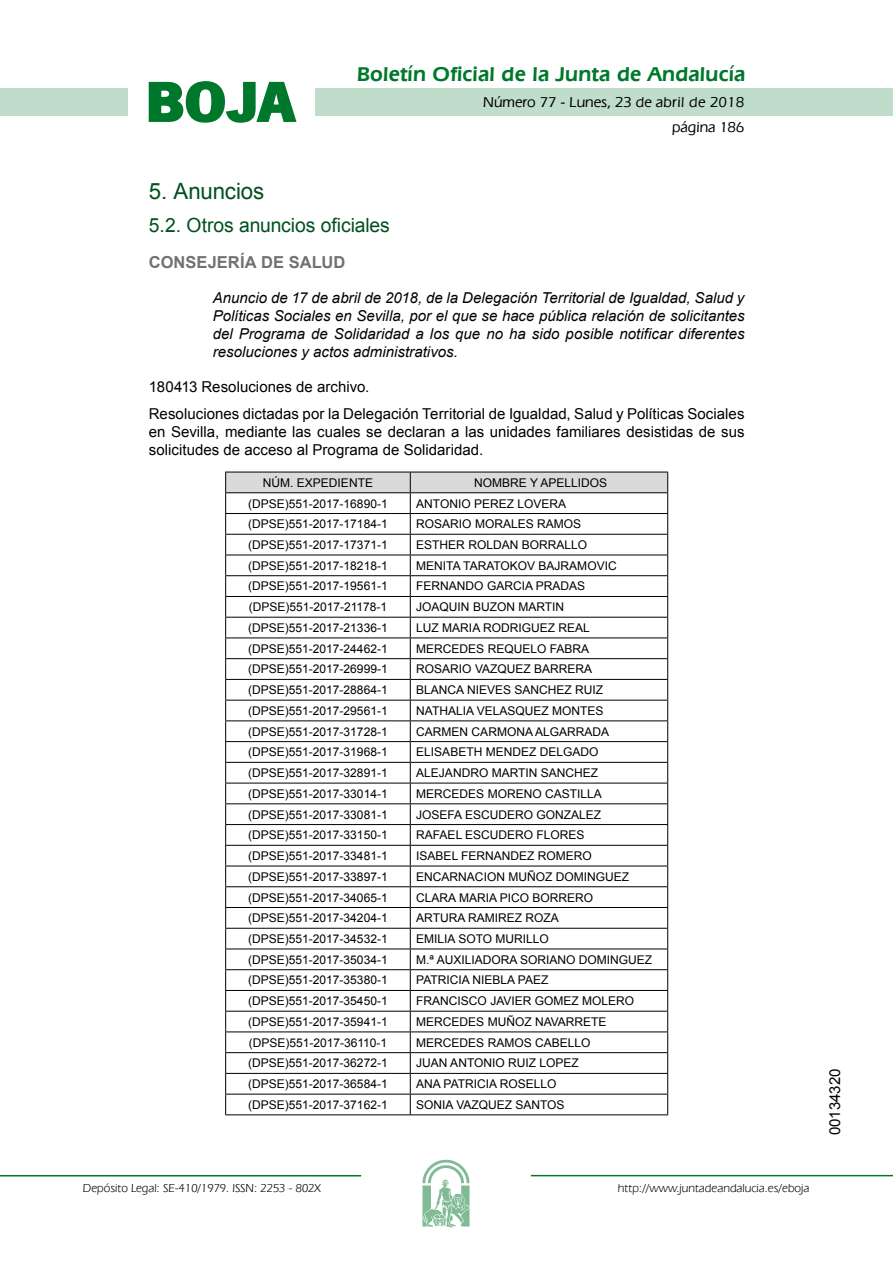
<style>
.page{position:relative;width:893px;height:1263px;background:#fff}
.page>*{position:absolute;margin:0;border:0;box-sizing:border-box;transform-origin:0 0}
.t1{font:700 57.75px "News Got T";color:#00782c;scale:1.14 1}
.t2{font:22.5px "Arial";letter-spacing:-.005em;color:#00501f}
.t3{font:600 21px "Eras IT Cby BT";letter-spacing:.01em;color:#00782c}
.t4{font:19.5px "Arial";letter-spacing:-.005em;color:#00501f}
.t5{font:700 16.5px "Arial";letter-spacing:.005em;color:#707173}
.t6{font:italic 15px/18px "Arial";color:#000;text-align:justify}
.t7{font:15px/26.5px "Arial";color:#000}
.t8{font:500 15px/24.5px "Eras IT Cby BT";color:#000;text-align:right}
.t9{font:12px "Arial";color:#000}
.t10{font:12px "Eras IT Cby BT";color:#000}
</style>
<div class="page">
<div style="left:315px;top:88px;width:577px;height:28px;background:#bfddca"></div>
<div style="left:0;top:88px;width:128px;height:28px;background:#bfddca"></div>
<hr style="left:0;top:1175px;width:361px;height:2px;background:#00782c">
<svg style="left:422px;top:1159px;width:47px;height:68px"></svg>
<hr style="left:531px;top:1175px;width:361px;height:1px;background:#00782c">
<svg style="left:148px;top:81px;width:149px;height:42px"></svg>
<svg style="left:225px;top:472px;width:443px;height:642px"></svg>
<hr style="left:225px;top:1114px;width:185px;height:1px;background:#000">
<hr style="left:410px;top:1114px;width:258px;height:1px;background:#000">
<h1 class="t1" style="left:145px;top:68px;width:133px">BOJA</h1>
<h3 class="t3" style="left:357px;top:62px;width:390px">Boletín Oficial de la Junta de Andalucía</h3>
<p class="t8" style="left:483px;top:90px;width:263px">Número 77 - Lunes, 23 de abril de 2018 página 186</p>
<h2 class="t2" style="left:149px;top:177px;width:117px">5. Anuncios</h2>
<h3 class="t4" style="left:149px;top:212px;width:242px">5.2. Otros anuncios oficiales</h3>
<h3 class="t5" style="left:149px;top:251px;width:198px">CONSEJERÍA DE SALUD</h3>
<p class="t6" style="left:213px;top:289px;width:533px">Anuncio de 17 de abril de 2018, de la Delegación Territorial de Igualdad, Salud y Políticas Sociales en Sevilla, por el que se hace pública relación de solicitantes del Programa de Solidaridad a los que no ha sido posible notificar diferentes resoluciones y actos administrativos.</p>
<p class="t7" style="left:149px;top:374px;width:597px">180413 Resoluciones de archivo.<br>Resoluciones dictadas por la Delegación Territorial de Igualdad, Salud y Políticas Sociales</p>
<p class="t7" style="left:149px;top:423px;width:597px;line-height:18px">en Sevilla, mediante las cuales se declaran a las unidades familiares desistidas de sus solicitudes de acceso al Programa de Solidaridad.</p>
<p class="t9" style="left:263px;top:475px;width:112px">NÚM. EXPEDIENTE</p>
<p class="t9" style="left:474px;top:475px;width:134px">NOMBRE Y APELLIDOS</p>
<p class="t9" style="left:248px;top:495px;width:141px">(DPSE)551-2017-16890-1</p>
<p class="t9" style="left:416px;top:495px;width:151px">ANTONIO PEREZ LOVERA</p>
<p class="t9" style="left:248px;top:516px;width:141px">(DPSE)551-2017-17184-1</p>
<p class="t9" style="left:416px;top:516px;width:166px">ROSARIO MORALES RAMOS</p>
<p class="t9" style="left:248px;top:537px;width:141px">(DPSE)551-2017-17371-1</p>
<p class="t9" style="left:416px;top:537px;width:172px">ESTHER ROLDAN BORRALLO</p>
<p class="t9" style="left:248px;top:558px;width:141px">(DPSE)551-2017-18218-1</p>
<p class="t9" style="left:416px;top:558px;width:202px">MENITA TARATOKOV BAJRAMOVIC</p>
<p class="t9" style="left:248px;top:578px;width:141px">(DPSE)551-2017-19561-1</p>
<p class="t9" style="left:416px;top:578px;width:170px">FERNANDO GARCIA PRADAS</p>
<p class="t9" style="left:249px;top:599px;width:140px">(DPSE)551-2017-21178-1</p>
<p class="t9" style="left:416px;top:599px;width:149px">JOAQUIN BUZON MARTIN</p>
<p class="t9" style="left:248px;top:620px;width:141px">(DPSE)551-2017-21336-1</p>
<p class="t9" style="left:416px;top:620px;width:175px">LUZ MARIA RODRIGUEZ REAL</p>
<p class="t9" style="left:248px;top:641px;width:141px">(DPSE)551-2017-24462-1</p>
<p class="t9" style="left:416px;top:641px;width:174px">MERCEDES REQUELO FABRA</p>
<p class="t9" style="left:248px;top:661px;width:141px">(DPSE)551-2017-26999-1</p>
<p class="t9" style="left:416px;top:661px;width:177px">ROSARIO VAZQUEZ BARRERA</p>
<p class="t9" style="left:248px;top:682px;width:141px">(DPSE)551-2017-28864-1</p>
<p class="t9" style="left:416px;top:682px;width:188px">BLANCA NIEVES SANCHEZ RUIZ</p>
<p class="t9" style="left:248px;top:703px;width:141px">(DPSE)551-2017-29561-1</p>
<p class="t9" style="left:416px;top:703px;width:189px">NATHALIA VELASQUEZ MONTES</p>
<p class="t9" style="left:248px;top:724px;width:141px">(DPSE)551-2017-31728-1</p>
<p class="t9" style="left:416px;top:724px;width:194px">CARMEN CARMONA ALGARRADA</p>
<p class="t9" style="left:248px;top:744px;width:141px">(DPSE)551-2017-31968-1</p>
<p class="t9" style="left:416px;top:744px;width:184px">ELISABETH MENDEZ DELGADO</p>
<p class="t9" style="left:248px;top:765px;width:141px">(DPSE)551-2017-32891-1</p>
<p class="t9" style="left:416px;top:765px;width:183px">ALEJANDRO MARTIN SANCHEZ</p>
<p class="t9" style="left:248px;top:786px;width:141px">(DPSE)551-2017-33014-1</p>
<p class="t9" style="left:416px;top:786px;width:187px">MERCEDES MORENO CASTILLA</p>
<p class="t9" style="left:248px;top:806px;width:141px">(DPSE)551-2017-33081-1</p>
<p class="t9" style="left:416px;top:806px;width:186px">JOSEFA ESCUDERO GONZALEZ</p>
<p class="t9" style="left:248px;top:827px;width:141px">(DPSE)551-2017-33150-1</p>
<p class="t9" style="left:416px;top:827px;width:170px">RAFAEL ESCUDERO FLORES</p>
<p class="t9" style="left:248px;top:848px;width:141px">(DPSE)551-2017-33481-1</p>
<p class="t9" style="left:416px;top:848px;width:177px">ISABEL FERNANDEZ ROMERO</p>
<p class="t9" style="left:248px;top:869px;width:141px">(DPSE)551-2017-33897-1</p>
<p class="t9" style="left:416px;top:869px;width:214px">ENCARNACION MUÑOZ DOMINGUEZ</p>
<p class="t9" style="left:248px;top:889px;width:141px">(DPSE)551-2017-34065-1</p>
<p class="t9" style="left:416px;top:889px;width:178px">CLARA MARIA PICO BORRERO</p>
<p class="t9" style="left:248px;top:910px;width:141px">(DPSE)551-2017-34204-1</p>
<p class="t9" style="left:416px;top:910px;width:144px">ARTURA RAMIREZ ROZA</p>
<p class="t9" style="left:248px;top:931px;width:141px">(DPSE)551-2017-34532-1</p>
<p class="t9" style="left:416px;top:931px;width:134px">EMILIA SOTO MURILLO</p>
<p class="t9" style="left:248px;top:952px;width:141px">(DPSE)551-2017-35034-1</p>
<p class="t9" style="left:416px;top:952px;width:237px">M.ª AUXILIADORA SORIANO DOMINGUEZ</p>
<p class="t9" style="left:248px;top:972px;width:141px">(DPSE)551-2017-35380-1</p>
<p class="t9" style="left:416px;top:972px;width:134px">PATRICIA NIEBLA PAEZ</p>
<p class="t9" style="left:248px;top:993px;width:141px">(DPSE)551-2017-35450-1</p>
<p class="t9" style="left:416px;top:993px;width:219px">FRANCISCO JAVIER GOMEZ MOLERO</p>
<p class="t9" style="left:248px;top:1014px;width:141px">(DPSE)551-2017-35941-1</p>
<p class="t9" style="left:416px;top:1014px;width:192px">MERCEDES MUÑOZ NAVARRETE</p>
<p class="t9" style="left:249px;top:1035px;width:140px">(DPSE)551-2017-36110-1</p>
<p class="t9" style="left:416px;top:1035px;width:176px">MERCEDES RAMOS CABELLO</p>
<p class="t9" style="left:248px;top:1055px;width:141px">(DPSE)551-2017-36272-1</p>
<p class="t9" style="left:416px;top:1055px;width:164px">JUAN ANTONIO RUIZ LOPEZ</p>
<p class="t9" style="left:248px;top:1076px;width:141px">(DPSE)551-2017-36584-1</p>
<p class="t9" style="left:416px;top:1076px;width:142px">ANA PATRICIA ROSELLO</p>
<p class="t9" style="left:248px;top:1097px;width:141px">(DPSE)551-2017-37162-1</p>
<p class="t9" style="left:416px;top:1097px;width:150px">SONIA VAZQUEZ SANTOS</p>
<p class="t10" style="left:83px;top:1181px;width:239px">Depósito Legal: SE-410/1979. ISSN: 2253 - 802X</p>
<p class="t10" style="left:618px;top:1181px;width:193px">http://www.juntadeandalucia.es/eboja</p>
<p class="t7" style="left:821px;top:1135px;width:68px;rotate:-90deg">00134320</p>
</div>
